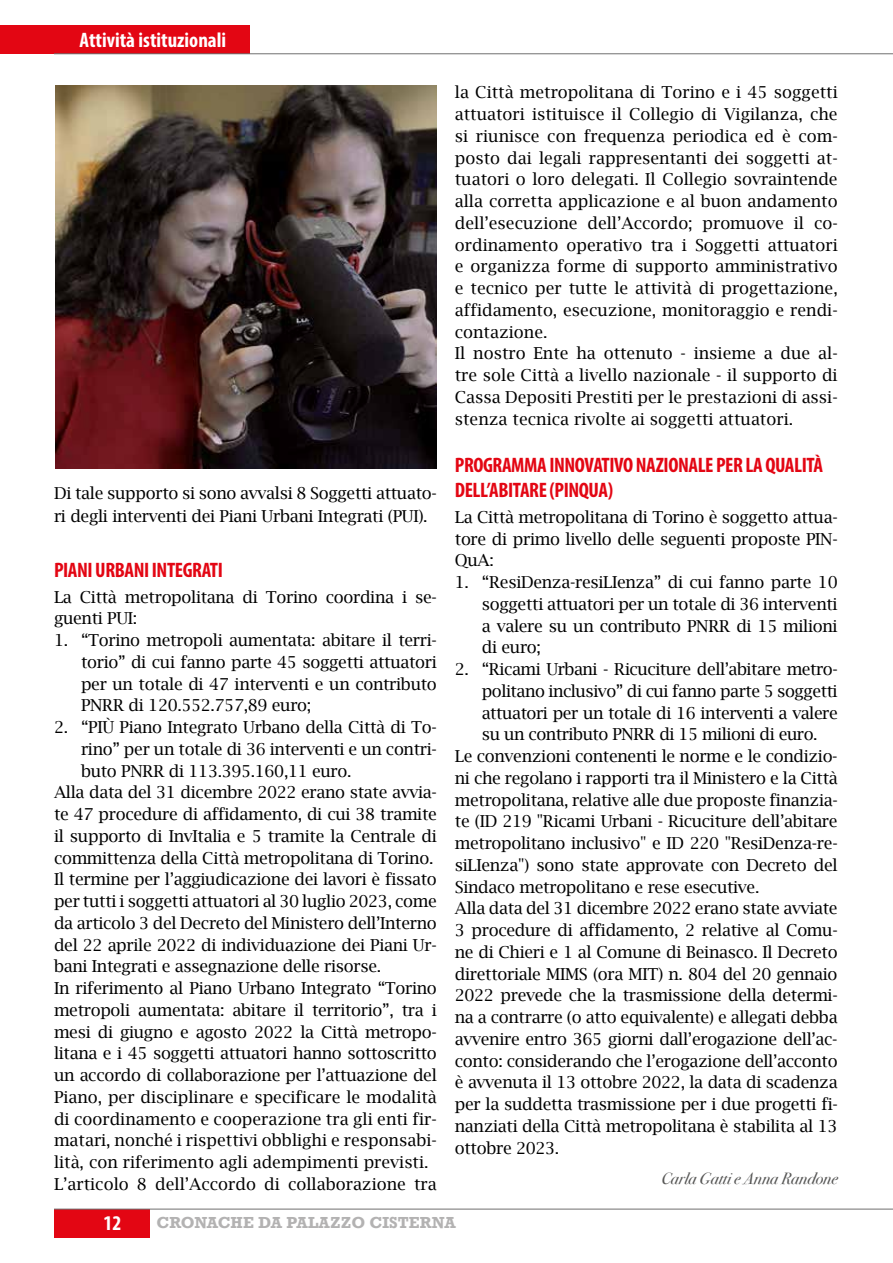
<style>
.page{position:relative;width:893px;height:1263px;background:#fff}
.page>*{position:absolute;margin:0;border:0;box-sizing:border-box;transform-origin:0 0}
.t1{font:700 condensed 21px/25.2px "Myriad Pro";letter-spacing:-.02em;color:#e30613}
.t2{font:700 condensed 21px "Myriad Pro";color:#fff}
.t3{font:16.5px/21.8px "Lucida Bright";letter-spacing:-.02em;color:#000;text-align:justify}
.t4{font:16.5px/21.8px "Lucida Bright";color:#000}
.t5{font:italic 16.5px "Bodoni Svty Two ITCTT";color:#575756}
.t6{font:700 15px "Rockwell";letter-spacing:.01em;color:#b3b2b2}
</style>
<div class="page">
<div style="left:0;top:25px;width:250px;height:29px;background:#e30613"></div>
<hr style="left:54px;top:54px;width:839px;height:1px;background:#706f6f">
<div style="left:54px;top:1209px;width:96px;height:28px;background:#e30613"></div>
<hr style="left:54px;top:1209px;width:839px;height:1px;background:#706f6f">
<img style="left:55px;top:86px;width:382px;height:382px">
<p class="t2" style="left:80px;top:27px;width:148px">Attività istituzionali</p>
<p class="t3" style="left:54px;top:482px;width:384px;line-height:23px">Di tale supporto si sono avvalsi 8 Soggetti attuato&shy;ri degli interventi dei Piani Urbani Integrati (PUI).</p>
<p class="t1" style="left:54px;top:557px;width:170px">PIANI URBANI INTEGRATI</p>
<p class="t3" style="left:54px;top:586px;width:384px">La Città metropolitana di Torino coordina i se&shy;guenti PUI:</p>
<p class="t3" style="left:81px;top:629px;width:357px;text-indent:-27px">1. “Torino metropoli aumentata: abitare il terri&shy;torio” di cui fanno parte 45 soggetti attuatori per un totale di 47 interventi e un contributo PNRR di 120.552.757,89 euro;</p>
<p class="t3" style="left:54px;top:716px;width:384px">2. “PIÙ Piano Integrato Urbano della Città di To-</p>
<p class="t3" style="left:81px;top:738px;width:357px">rino” per un totale di 36 interventi e un contri-</p>
<p class="t3" style="left:81px;top:760px;width:272px">buto PNRR di 113.395.160,11 euro.</p>
<p class="t3" style="left:54px;top:782px;width:384px">Alla data del 31 dicembre 2022 erano state avvia-</p>
<p class="t3" style="left:54px;top:803px;width:384px">te 47 procedure di affidamento, di cui 38 tramite</p>
<p class="t3" style="left:54px;top:825px;width:384px">il supporto di InvItalia e 5 tramite la Centrale di</p>
<p class="t3" style="left:54px;top:847px;width:381px">committenza della Città metropolitana di Torino.</p>
<p class="t3" style="left:54px;top:868px;width:384px">Il termine per l’aggiudicazione dei lavori è fissato</p>
<p class="t3" style="left:54px;top:890px;width:384px">per tutti i soggetti attuatori al 30 luglio 2023, come</p>
<p class="t3" style="left:54px;top:912px;width:384px">da articolo 3 del Decreto del Ministero dell’Interno</p>
<p class="t3" style="left:54px;top:934px;width:384px">del 22 aprile 2022 di individuazione dei Piani Ur-</p>
<p class="t3" style="left:54px;top:955px;width:329px">bani Integrati e assegnazione delle risorse.</p>
<p class="t3" style="left:54px;top:977px;width:384px">In riferimento al Piano Urbano Integrato “Torino</p>
<p class="t3" style="left:54px;top:999px;width:384px">metropoli aumentata: abitare il territorio”, tra i</p>
<p class="t3" style="left:54px;top:1021px;width:384px">mesi di giugno e agosto 2022 la Città metropo-</p>
<p class="t3" style="left:54px;top:1042px;width:384px">litana e i 45 soggetti attuatori hanno sottoscritto</p>
<p class="t3" style="left:54px;top:1064px;width:384px">un accordo di collaborazione per l’attuazione del</p>
<p class="t4" style="left:54px;top:1086px;width:384px">Piano, per disciplinare e specificare le modalità</p>
<p class="t4" style="left:54px;top:1108px;width:384px">di coordinamento e cooperazione tra gli enti fir-</p>
<p class="t4" style="left:54px;top:1129px;width:384px">matari, nonché i rispettivi obblighi e responsabi-</p>
<p class="t4" style="left:54px;top:1151px;width:376px">lità, con riferimento agli adempimenti previsti.</p>
<p class="t4" style="left:54px;top:1173px;width:384px">L’articolo 8 dell’Accordo di collaborazione tra</p>
<p class="t4" style="left:455px;top:82px;width:384px">la Città metropolitana di Torino e i 45 soggetti attuatori istituisce il Collegio di Vigilanza, che si riunisce con frequenza periodica ed è com&shy;posto dai legali rappresentanti dei soggetti at&shy;tuatori o loro delegati. Il Collegio sovraintende alla corretta applicazione e al buon andamento dell’esecuzione dell’Accordo; promuove il co&shy;ordinamento operativo tra i Soggetti attuatori e organizza forme di supporto amministrativo e tecnico per tutte le attività di progettazione, affidamento, esecuzione, monitoraggio e rendi&shy;contazione.<br>Il nostro Ente ha ottenuto - insieme a due al&shy;tre sole Città a livello nazionale - il supporto di Cassa Depositi Prestiti per le prestazioni di assi&shy;stenza tecnica rivolte ai soggetti attuatori.</p>
<p class="t1" style="left:455px;top:452px;width:370px">PROGRAMMA INNOVATIVO NAZIONALE PER LA QUALITÀ<br>DELL’ABITARE (PINQUA)</p>
<p class="t3" style="left:455px;top:506px;width:384px">La Città metropolitana di Torino è soggetto attua&shy;tore di primo livello delle seguenti proposte PIN-QuA:</p>
<p class="t3" style="left:482px;top:571px;width:357px;text-indent:-27px">1. “ResiDenza-resiLIenza” di cui fanno parte 10 soggetti attuatori per un totale di 36 interventi a valere su un contributo PNRR di 15 milioni di euro;</p>
<p class="t3" style="left:455px;top:658px;width:384px">2. “Ricami Urbani - Ricuciture dell’abitare metro-</p>
<p class="t3" style="left:482px;top:680px;width:357px">politano inclusivo” di cui fanno parte 5 soggetti</p>
<p class="t3" style="left:482px;top:702px;width:357px">attuatori per un totale di 16 interventi a valere</p>
<p class="t3" style="left:482px;top:724px;width:337px">su un contributo PNRR di 15 milioni di euro.</p>
<p class="t3" style="left:455px;top:745px;width:384px">Le convenzioni contenenti le norme e le condizio-</p>
<p class="t3" style="left:455px;top:767px;width:384px">ni che regolano i rapporti tra il Ministero e la Città</p>
<p class="t3" style="left:455px;top:789px;width:384px">metropolitana, relative alle due proposte finanzia-</p>
<p class="t3" style="left:455px;top:811px;width:384px">te (ID 219 "Ricami Urbani - Ricuciture dell’abitare</p>
<p class="t3" style="left:455px;top:832px;width:384px">metropolitano inclusivo" e ID 220 "ResiDenza-re-</p>
<p class="t3" style="left:455px;top:854px;width:384px">siLIenza") sono state approvate con Decreto del</p>
<p class="t3" style="left:455px;top:876px;width:306px">Sindaco metropolitano e rese esecutive.</p>
<p class="t3" style="left:455px;top:898px;width:384px">Alla data del 31 dicembre 2022 erano state avviate</p>
<p class="t3" style="left:455px;top:919px;width:384px">3 procedure di affidamento, 2 relative al Comu-</p>
<p class="t3" style="left:455px;top:941px;width:384px">ne di Chieri e 1 al Comune di Beinasco. Il Decreto</p>
<p class="t3" style="left:455px;top:963px;width:384px">direttoriale MIMS (ora MIT) n. 804 del 20 gennaio</p>
<p class="t3" style="left:455px;top:985px;width:384px">2022 prevede che la trasmissione della determi-</p>
<p class="t3" style="left:455px;top:1006px;width:384px">na a contrarre (o atto equivalente) e allegati debba</p>
<p class="t3" style="left:455px;top:1028px;width:384px">avvenire entro 365 giorni dall’erogazione dell’ac-</p>
<p class="t3" style="left:455px;top:1050px;width:384px">conto: considerando che l’erogazione dell’acconto</p>
<p class="t3" style="left:455px;top:1072px;width:384px">è avvenuta il 13 ottobre 2022, la data di scadenza</p>
<p class="t3" style="left:455px;top:1093px;width:384px">per la suddetta trasmissione per i due progetti fi-</p>
<p class="t3" style="left:455px;top:1115px;width:384px">nanziati della Città metropolitana è stabilita al 13</p>
<p class="t3" style="left:455px;top:1137px;width:106px">ottobre 2023.</p>
<p class="t5" style="left:661px;top:1164px;width:178px">Carla Gatti e Anna Randone</p>
<p class="t2" style="left:104px;top:1210px;width:19px">12</p>
<p class="t6" style="left:156px;top:1213px;width:301px">CRONACHE DA PALAZZO CISTERNA</p>
</div>
